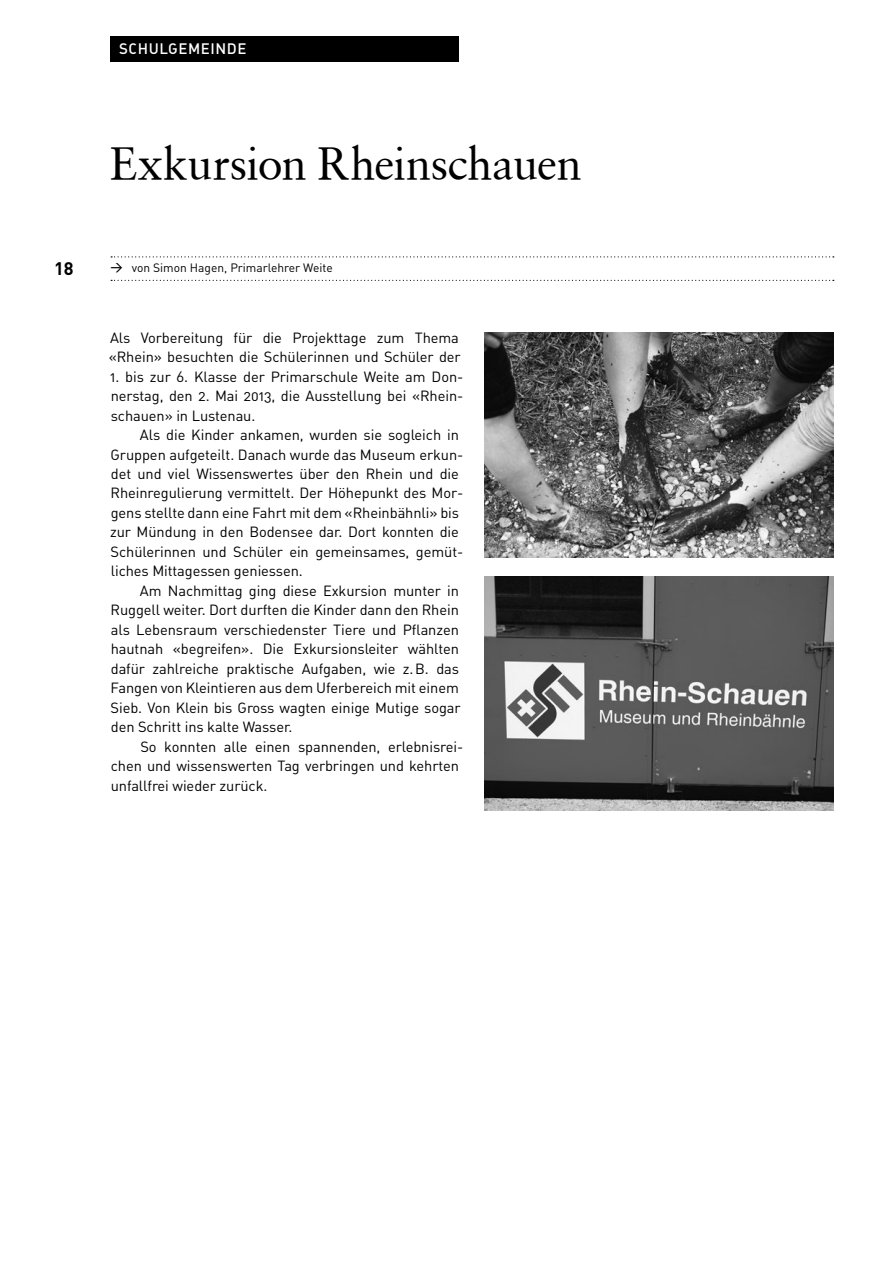
<style>
.page{position:relative;width:893px;height:1263px;background:#fff}
.page>*{position:absolute;margin:0;border:0;box-sizing:border-box;transform-origin:0 0}
.t1{font:45px "Sabon Roman";letter-spacing:-.01em;color:#000}
.t2{font:700 18px "DIN";color:#000}
.t3{font:15px "DIN Medium Alternate";color:#fff}
.t4{font:14.7px/19.5px "DIN Regular Alternate";letter-spacing:-.005em;color:#000}
.t5{font:12px "DIN Regular Alternate";color:#000}
.s1{font-family:"DIN";font-weight:500}
</style>
<div class="page">
<div style="left:111px;top:36px;width:348px;height:26px;background:#000"></div>
<svg style="left:111px;top:256px;width:723px;height:1px"></svg>
<svg style="left:111px;top:280px;width:723px;height:1px"></svg>
<img style="left:485px;top:332px;width:348px;height:225px">
<img style="left:485px;top:576px;width:348px;height:234px">
<p class="t2" style="left:54px;top:257px;width:21px">18</p>
<p class="t3" style="left:119px;top:39px;width:21px">SCHULGEMEINDE</p>
<h1 class="t1" style="left:110px;top:136px;width:473px">Exkursion Rheinschauen</h1>
<p class="t5" style="left:111px;top:260px;width:224px"><span class="s1">&gt;</span> von Simon Hagen, Primarlehrer Weite</p>
<p class="t4" style="left:109px;top:327px;width:354px">Als Vorbereitung für die Projekttage zum Thema «Rhein» besuchten die Schülerinnen und Schüler der</p>
<p class="t4" style="left:110px;top:366px;width:355px;text-align:justify">1. bis zur 6. Klasse der Primarschule Weite am Don&shy;nerstag, den 2. Mai 2013, die Ausstellung bei «Rhein&shy;schauen» in Lustenau.</p>
<p class="t4" style="left:110px;top:425px;width:355px;text-indent:30px">Als die Kinder ankamen, wurden sie sogleich in Gruppen aufgeteilt. Danach wurde das Museum erkun&shy;det und viel Wissenswertes über den Rhein und die Rheinregulierung vermittelt. Der Höhepunkt des Mor&shy;gens stellte dann eine Fahrt mit dem «Rheinbähnli» bis zur Mündung in den Bodensee dar. Dort konnten die Schülerinnen und Schüler ein gemeinsames, gemüt&shy;liches Mittagessen geniessen.</p>
<p class="t4" style="left:111px;top:581px;width:352px;text-indent:29px">Am Nachmittag ging diese Exkursion munter in Ruggell weiter. Dort durften die Kinder dann den Rhein als Lebensraum verschiedenster Tiere und Pflanzen hautnah «begreifen». Die Exkursionsleiter wählten dafür zahlreiche praktische Aufgaben, wie z.B. das Fangen von Kleintieren aus dem Uferbereich mit einem Sieb. Von Klein bis Gross wagten einige Mutige sogar den Schritt ins kalte Wasser.</p>
<p class="t4" style="left:111px;top:737px;width:354px;text-indent:30px">So konnten alle einen spannenden, erlebnisrei&shy;chen und wissenswerten Tag verbringen und kehrten unfallfrei wieder zurück.</p>
</div>
